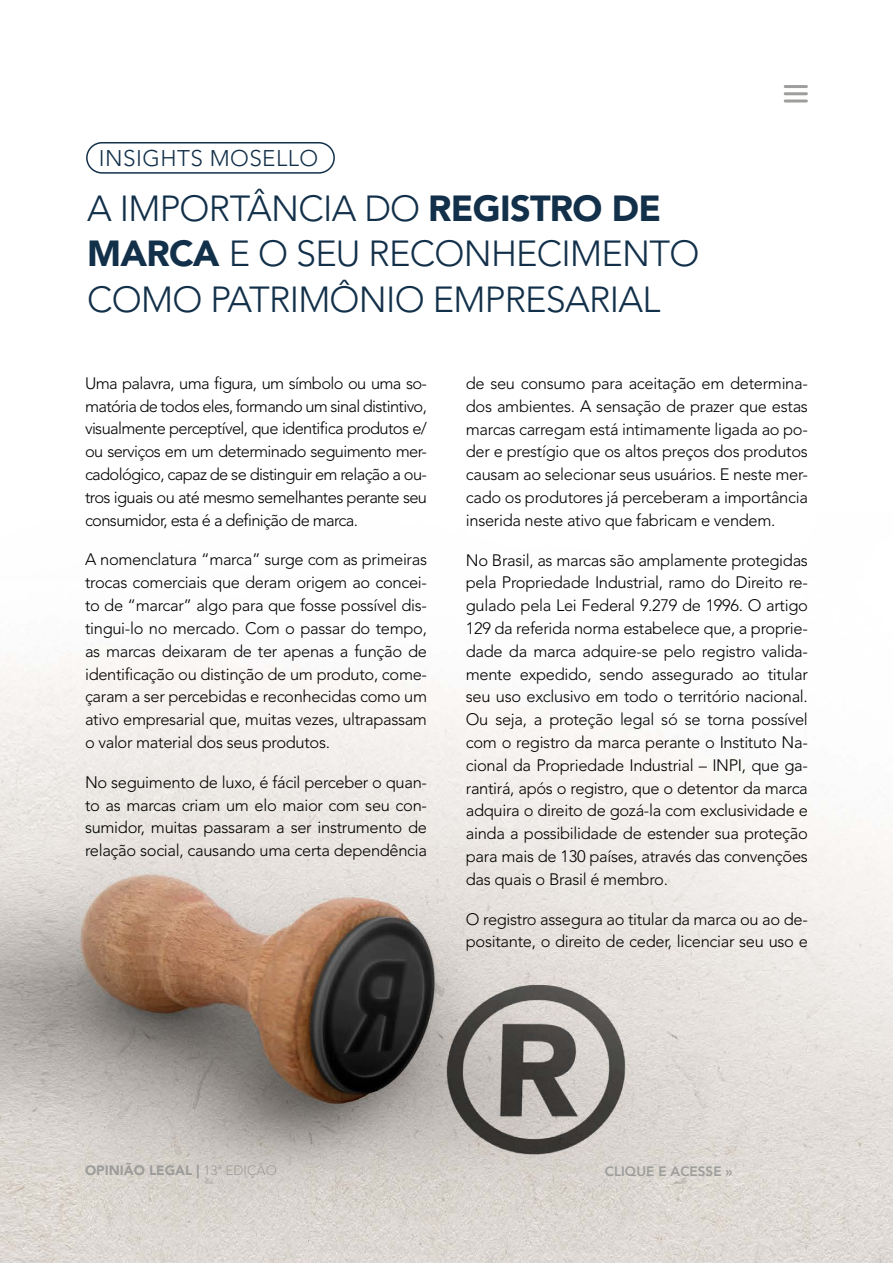
<style>
.page{position:relative;width:893px;height:1263px;background:#fff}
.page>*{position:absolute;margin:0;border:0;box-sizing:border-box;transform-origin:0 0}
.t1{font:300 36px/45.6px "Avenir LT Std";letter-spacing:-.02em;color:#12304a}
.t2{font:300 22.5px "Avenir LT Std";letter-spacing:.02em;color:#12304a}
.t3{font:300 16.5px/22.8px "Avenir LT Std";letter-spacing:-.02em;color:#000;text-align:justify}
.t4{font:900 13.5px "Avenir LT Std";color:#9d9d9c}
.t5{font:800 13.5px "Avenir LT Std";color:#9d9d9c}
.s1{font-weight:900}
.s2{font-weight:300}
</style>
<div class="page">
<img style="left:0;top:85px;width:893px;height:1178px">
<hr style="left:785px;top:85px;width:21px;height:3px;background:#9e9e9c">
<hr style="left:785px;top:92px;width:21px;height:3px;background:#9e9e9c">
<hr style="left:785px;top:99px;width:21px;height:3px;background:#9e9e9c">
<div style="left:86px;top:142px;width:249px;height:32px;border:2px solid #12304a;border-radius:15px"></div>
<h2 class="t2" style="left:99px;top:145px;width:221px">INSIGHTS MOSELLO</h2>
<h1 class="t1" style="left:87px;top:186px;width:614px">A IMPORTÂNCIA DO <span class="s1">REGISTRO DE<br>MARCA</span> E O SEU RECONHECIMENTO<br>COMO PATRIMÔNIO EMPRESARIAL</h1>
<p class="t3" style="left:85px;top:372px;width:344px">Uma palavra, uma figura, um símbolo ou uma so&shy;matória de todos eles, formando um sinal distintivo, visualmente perceptível, que identifica produtos e/ ou serviços em um determinado seguimento mer&shy;cadológico, capaz de se distinguir em relação a ou&shy;tros iguais ou até mesmo semelhantes perante seu consumidor, esta é a definição de marca.</p>
<p class="t3" style="left:85px;top:548px;width:344px">A nomenclatura “marca” surge com as primeiras trocas comerciais que deram origem ao concei&shy;to de “marcar” algo para que fosse possível dis&shy;tingui-lo no mercado. Com o passar do tempo, as marcas deixaram de ter apenas a função de identificação ou distinção de um produto, come&shy;çaram a ser percebidas e reconhecidas como um ativo empresarial que, muitas vezes, ultrapassam o valor material dos seus produtos.</p>
<p class="t3" style="left:85px;top:771px;width:344px">No seguimento de luxo, é fácil perceber o quan&shy;to as marcas criam um elo maior com seu con&shy;sumidor, muitas passaram a ser instrumento de relação social, causando uma certa dependência</p>
<p class="t3" style="left:466px;top:372px;width:344px">de seu consumo para aceitação em determina&shy;dos ambientes. A sensação de prazer que estas marcas carregam está intimamente ligada ao po&shy;der e prestígio que os altos preços dos produtos causam ao selecionar seus usuários. E neste mer&shy;cado os produtores já perceberam a importância inserida neste ativo que fabricam e vendem.</p>
<p class="t3" style="left:466px;top:548px;width:344px">No Brasil, as marcas são amplamente protegidas pela Propriedade Industrial, ramo do Direito re&shy;gulado pela Lei Federal 9.279 de 1996. O artigo 129 da referida norma estabelece que, a proprie&shy;dade da marca adquire-se pelo registro valida&shy;mente expedido, sendo assegurado ao titular seu uso exclusivo em todo o território nacional.<br>Ou seja, a proteção legal só se torna possível com o registro da marca perante o Instituto Na&shy;cional da Propriedade Industrial – INPI, que ga&shy;rantirá, após o registro, que o detentor da marca adquira o direito de gozá-la com exclusividade e ainda a possibilidade de estender sua proteção para mais de 130 países, através das convenções das quais o Brasil é membro.</p>
<p class="t3" style="left:466px;top:908px;width:343px">O registro assegura ao titular da marca ou ao de&shy;positante, o direito de ceder, licenciar seu uso e</p>
<p class="t4" style="left:85px;top:1162px;width:194px">OPINIÃO LEGAL | <span class="s2">13a EDIÇÃO</span></p>
<p class="t5" style="left:605px;top:1164px;width:129px">CLIQUE E ACESSE »</p>
</div>
